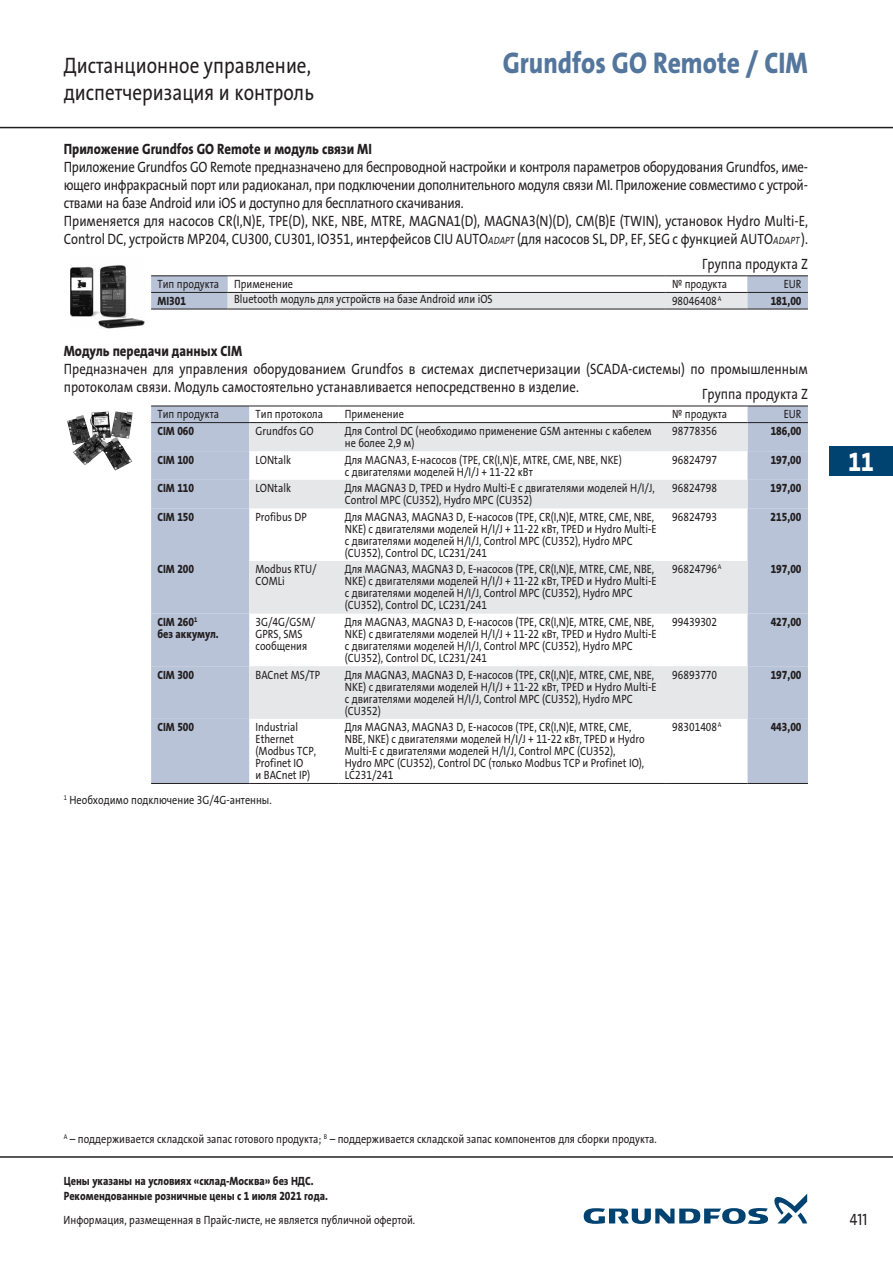
<style>
.page{position:relative;width:893px;height:1263px;background:#fff}
.page>*{position:absolute;margin:0;border:0;box-sizing:border-box;transform-origin:0 0}
.t1{font:30px "Grundfos The Sans V2 OT 8 XB";color:#54769d;scale:.85 1}
.t2{font:27px "Grundfos The Sans V2 OT 8 XB";color:#fff;scale:.85 1}
.t3{font:22.5px "Grundfos The Sans V2 OT 5 R";color:#231f20;scale:.85 1}
.t4{font:16.5px "Grundfos The Sans V2 OT 5 R";color:#231f20;scale:.85 1}
.t5{font:15px/18px "Grundfos The Sans V2 OT 5 R";letter-spacing:-.02em;color:#231f20;scale:.85 1}
.t6{font:15px/18px "Grundfos The Sans V2 OT 5 R";color:#231f20;scale:.85 1}
.t7{font:12px/12px "Grundfos The Sans V2 OT 5 R";color:#231f20;scale:.85 1}
.t8{font:12px/14.4px "Grundfos The Sans V2 OT 8 XB";color:#231f20;scale:.85 1}
.s1{font-family:"Grundfos The Sans V2 OT 8 XB"}
.s2{font-family:"Grundfos The Sans V2 OT 5 R Italic";font-size:10.5px}
</style>
<div class="page">
<hr style="left:0;top:127px;width:893px;height:1px;background:#231f20">
<hr style="left:0;top:1156px;width:893px;height:2px;background:#231f20">
<div style="left:829px;top:446px;width:64px;height:30px;background:#004270"></div>
<svg style="left:584px;top:1208px;width:184px;height:16px"></svg>
<svg style="left:774px;top:1194px;width:33px;height:29px"></svg>
<svg style="left:151px;top:407px;width:657px;height:376px"></svg>
<div style="left:151px;top:423px;width:657px;height:296px;background:#b8c3d7"></div>
<svg style="left:249px;top:423px;width:498px;height:296px;fill:#e6e7e9"></svg>
<hr style="left:249px;top:406px;width:89px;height:1px;background:#231f20">
<hr style="left:338px;top:406px;width:328px;height:1px;background:#231f20">
<hr style="left:666px;top:406px;width:81px;height:1px;background:#231f20">
<hr style="left:249px;top:783px;width:89px;height:1px;background:#231f20">
<hr style="left:338px;top:783px;width:328px;height:1px;background:#231f20">
<hr style="left:666px;top:783px;width:81px;height:1px;background:#231f20">
<hr style="left:151px;top:406px;width:98px;height:1px;background:#231f20">
<hr style="left:151px;top:783px;width:98px;height:1px;background:#231f20">
<hr style="left:747px;top:406px;width:61px;height:1px;background:#231f20">
<hr style="left:747px;top:783px;width:61px;height:1px;background:#231f20">
<hr style="left:151px;top:422px;width:98px;height:1px;background:#231f20">
<hr style="left:249px;top:422px;width:89px;height:1px;background:#231f20">
<hr style="left:338px;top:422px;width:328px;height:1px;background:#231f20">
<hr style="left:666px;top:422px;width:81px;height:1px;background:#231f20">
<hr style="left:747px;top:422px;width:61px;height:1px;background:#231f20">
<svg style="left:151px;top:276px;width:657px;height:33px"></svg>
<hr style="left:228px;top:275px;width:438px;height:1px;background:#231f20">
<hr style="left:666px;top:275px;width:81px;height:1px;background:#231f20">
<hr style="left:228px;top:309px;width:438px;height:1px;background:#231f20">
<hr style="left:666px;top:309px;width:81px;height:1px;background:#231f20">
<hr style="left:747px;top:275px;width:61px;height:1px;background:#231f20">
<hr style="left:747px;top:309px;width:61px;height:1px;background:#231f20">
<hr style="left:151px;top:275px;width:77px;height:1px;background:#231f20">
<hr style="left:151px;top:309px;width:77px;height:1px;background:#231f20">
<hr style="left:151px;top:292px;width:77px;height:1px;background:#231f20">
<hr style="left:228px;top:292px;width:438px;height:1px;background:#231f20">
<hr style="left:666px;top:292px;width:81px;height:1px;background:#231f20">
<hr style="left:747px;top:292px;width:61px;height:1px;background:#231f20">
<img style="left:67px;top:411px;width:48px;height:27px">
<img style="left:70px;top:265px;width:75px;height:63px">
<p class="t3" style="left:64px;top:51px;width:292px">Дистанционное управление,</p>
<p class="t1" style="left:503px;top:44px;width:361px">Grundfos GO Remote / CIM</p>
<p class="t3" style="left:64px;top:78px;width:296px">диспетчеризация и контроль</p>
<p class="t5" style="left:64px;top:140px;width:877px"><span class="s1">Приложение Grundfos GO Remote и модуль связи MI<br></span>Приложение Grundfos GO Remote предназначено для беспроводной настройки и контроля параметров оборудования Grundfos, име&shy;ющего инфракрасный порт или радиоканал, при подключении дополнительного модуля связи MI. Приложение совместимо с устрой&shy;ствами на базе Android или iOS и доступно для бесплатного скачивания.<br>Применяется для насосов CR(I,N)E, TPE(D), NKE, NBE, MTRE, MAGNA1(D), MAGNA3(N)(D), CM(B)E (TWIN), установок Hydro Multi-E, Control DC, устройств MP204, CU300, CU301, IO351, интерфейсов CIU AUTO<span class="s2">ADAPT</span> (для насосов SL, DP, EF, SEG с функцией AUTO<span class="s2">ADAPT</span> ).</p>
<p class="t6" style="left:702px;top:255px;width:126px">Группа продукта Z</p>
<p class="t7" style="left:158px;top:278px;width:161px">Тип продукта Применение</p>
<p class="t7" style="left:672px;top:278px;width:66px">№ продукта</p>
<p class="t7" style="left:784px;top:278px;width:22px">EUR</p>
<p class="t8" style="left:158px;top:294px;width:35px">MI301</p>
<p class="t7" style="left:234px;top:293px;width:306px">Bluetooth модуль для устройств на базе Android или iOS</p>
<p class="t7" style="left:672px;top:295px;width:59px">98046408<sup>A</sup></p>
<p class="t8" style="left:771px;top:294px;width:38px">181,00</p>
<p class="t6" style="left:64px;top:342px;width:877px"><span class="s1">Модуль передачи данных CIM<br></span>Предназначен для управления оборудованием Grundfos в системах диспетчеризации (SCADA-системы) по промышленным протоколам связи. Модуль самостоятельно устанавливается непосредственно в изделие.</p>
<p class="t6" style="left:702px;top:385px;width:126px">Группа продукта Z</p>
<p class="t7" style="left:158px;top:408px;width:74px">Тип продукта</p>
<p class="t7" style="left:256px;top:408px;width:81px">Тип протокола</p>
<p class="t7" style="left:345px;top:408px;width:71px">Применение</p>
<p class="t7" style="left:672px;top:408px;width:66px">№ продукта</p>
<p class="t7" style="left:784px;top:408px;width:22px">EUR</p>
<p class="t8" style="left:157px;top:424px;width:45px">CIM 060</p>
<p class="t7" style="left:256px;top:425px;width:70px">Grundfos GO</p>
<p class="t7" style="left:345px;top:425px;width:363px">Для Control DC (необходимо применение GSM антенны с кабелем не более 2,9 м)</p>
<p class="t7" style="left:672px;top:425px;width:54px">98778356</p>
<p class="t8" style="left:771px;top:424px;width:38px">186,00</p>
<p class="t8" style="left:157px;top:452px;width:45px">CIM 100</p>
<p class="t7" style="left:256px;top:454px;width:43px">LONtalk</p>
<p class="t7" style="left:345px;top:454px;width:327px">Для MAGNA3, Е-насосов (TPE, CR(I,N)E, MTRE, CME, NBE, NKE) с двигателями моделей H/I/J + 11-22 кВт</p>
<p class="t7" style="left:672px;top:454px;width:54px">96824797</p>
<p class="t8" style="left:771px;top:452px;width:38px">197,00</p>
<p class="t8" style="left:157px;top:481px;width:45px">CIM 110</p>
<p class="t7" style="left:256px;top:482px;width:43px">LONtalk</p>
<p class="t7" style="left:345px;top:482px;width:366px">Для MAGNA3 D, TPED и Hydro Multi-E с двигателями моделей H/I/J,<br>Control MPC (CU352), Hydro MPC (CU352)</p>
<p class="t7" style="left:672px;top:482px;width:54px">96824798</p>
<p class="t8" style="left:771px;top:481px;width:38px">197,00</p>
<p class="t8" style="left:157px;top:510px;width:45px">CIM 150</p>
<p class="t7" style="left:256px;top:511px;width:62px">Profibus DP</p>
<p class="t7" style="left:345px;top:511px;width:368px">Для MAGNA3, MAGNA3 D, Е-насосов (TPE, CR(I,N)E, MTRE, CME, NBE, NKE) с двигателями моделей H/I/J + 11-22 кВт, TPED и Hydro Multi-E с двигателями моделей H/I/J, Control MPC (CU352), Hydro MPC (CU352), Control DC, LC231/241</p>
<p class="t7" style="left:672px;top:511px;width:54px">96824793</p>
<p class="t8" style="left:771px;top:510px;width:38px">215,00</p>
<p class="t8" style="left:157px;top:562px;width:45px">CIM 200</p>
<p class="t7" style="left:256px;top:563px;width:73px">Modbus RTU/<br>COMLi</p>
<p class="t7" style="left:345px;top:563px;width:368px">Для MAGNA3, MAGNA3 D, Е-насосов (TPE, CR(I,N)E, MTRE, CME, NBE, NKE) с двигателями моделей H/I/J + 11-22 кВт, TPED и Hydro Multi-E с двигателями моделей H/I/J, Control MPC (CU352), Hydro MPC (CU352), Control DC, LC231/241</p>
<p class="t7" style="left:672px;top:563px;width:59px">96824796<sup>A</sup></p>
<p class="t8" style="left:771px;top:562px;width:38px">197,00</p>
<p class="t8" style="left:157px;top:616px;width:74px;line-height:12px">CIM 260<sup>1<br></sup>без аккумул.</p>
<p class="t7" style="left:256px;top:616px;width:72px">3G/4G/GSM/<br>GPRS, SMS сообщения</p>
<p class="t7" style="left:345px;top:616px;width:368px">Для MAGNA3, MAGNA3 D, Е-насосов (TPE, CR(I,N)E, MTRE, CME, NBE, NKE) с двигателями моделей H/I/J + 11-22 кВт, TPED и Hydro Multi-E с двигателями моделей H/I/J, Control MPC (CU352), Hydro MPC (CU352), Control DC, LC231/241</p>
<p class="t7" style="left:672px;top:616px;width:54px">99439302</p>
<p class="t8" style="left:771px;top:615px;width:38px">427,00</p>
<p class="t8" style="left:158px;top:667px;width:45px">CIM 300</p>
<p class="t7" style="left:256px;top:669px;width:78px">BACnet MS/TP</p>
<p class="t7" style="left:345px;top:669px;width:368px">Для MAGNA3, MAGNA3 D, Е-насосов (TPE, CR(I,N)E, MTRE, CME, NBE, NKE) с двигателями моделей H/I/J + 11-22 кВт, TPED и Hydro Multi-E с двигателями моделей H/I/J, Control MPC (CU352), Hydro MPC (CU352)</p>
<p class="t7" style="left:672px;top:669px;width:54px">96893770</p>
<p class="t8" style="left:771px;top:667px;width:38px">197,00</p>
<p class="t8" style="left:158px;top:720px;width:45px">CIM 500</p>
<p class="t7" style="left:256px;top:721px;width:73px">Industrial<br>Ethernet (Modbus TCP,<br>Profinet IO<br>и BACnet IP)</p>
<p class="t7" style="left:345px;top:721px;width:354px">Для MAGNA3, MAGNA3 D, Е-насосов (TPE, CR(I,N)E, MTRE, CME, NBE, NKE) с двигателями моделей H/I/J + 11-22 кВт, TPED и Hydro Multi-E с двигателями моделей H/I/J, Control MPC (CU352), Hydro MPC (CU352), Control DC (только Modbus TCP и Profinet IO), LC231/241</p>
<p class="t7" style="left:672px;top:721px;width:59px">98301408<sup>A</sup></p>
<p class="t8" style="left:771px;top:720px;width:38px">443,00</p>
<p class="t7" style="left:64px;top:794px;width:246px"><sup>1</sup> Необходимо подключение 3G/4G-антенны.</p>
<h2 class="t2" style="left:848px;top:445px;width:31px">11</h2>
<p class="t7" style="left:64px;top:1133px;width:699px"><sup>A</sup> – поддерживается складской запас готового продукта; <sup>B</sup> – поддерживается складской запас компонентов для сборки продукта.</p>
<p class="t8" style="left:64px;top:1174px;width:312px">Цены указаны на условиях «склад-Москва» без НДС.<br>Рекомендованные розничные цены с 1 июля 2021 года.</p>
<p class="t7" style="left:64px;top:1214px;width:415px">Информация, размещенная в Прайс-листе, не является публичной офертой.</p>
<p class="t4" style="left:850px;top:1208px;width:22px">411</p>
</div>
